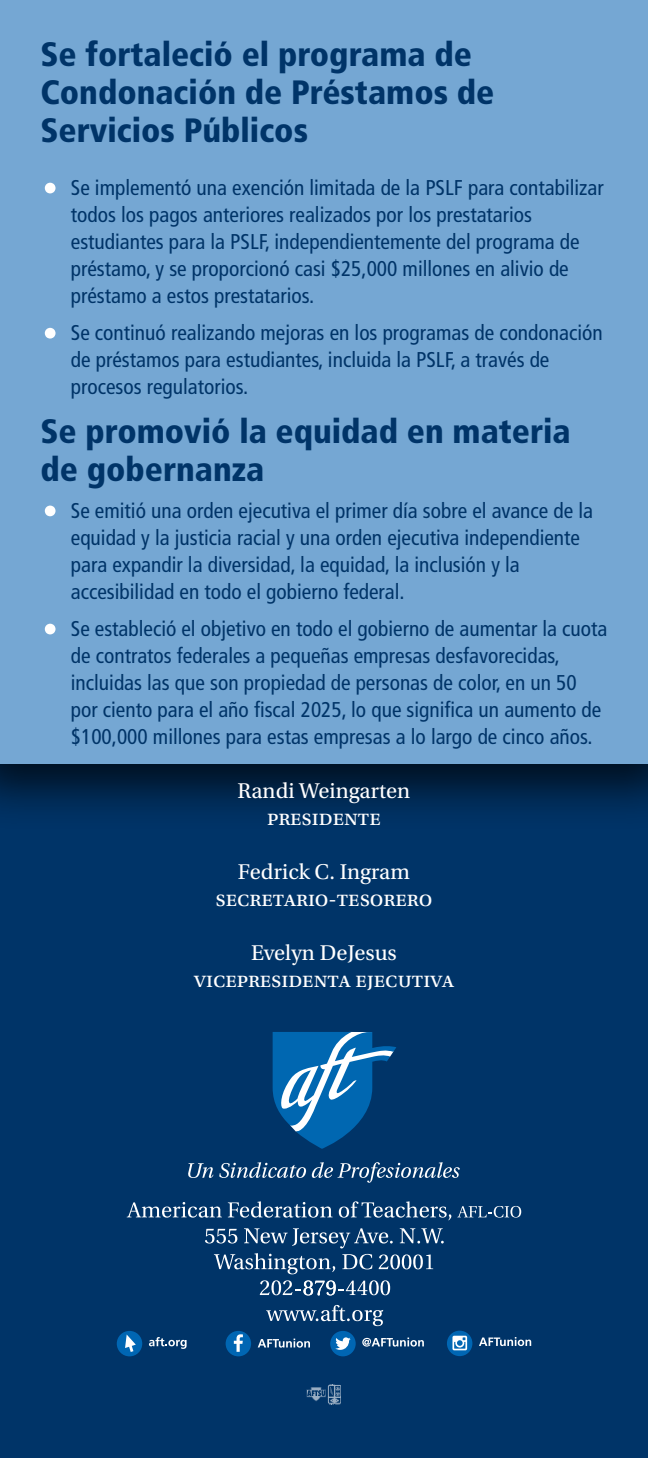
<style>
.page{position:relative;width:648px;height:1458px;background:#003468}
.page>*{position:absolute;margin:0;border:0;box-sizing:border-box;transform-origin:0 0}
.t1{font:900 condensed 33.75px/38.2px "Frutiger LT Std";color:#003468}
.t2{font:22.5px "Utopia Std";color:#fff}
.t3{font:condensed 21.38px/27px "Frutiger LT Std";color:#003468}
.s1{color:#fff}
</style>
<div class="page">
<div style="left:0;top:0;width:648px;height:831px;background:#000;opacity:.75"></div>
<div style="left:0;top:0;width:648px;height:763px;background:#75a7d3"></div>
<svg style="left:447px;top:1331px;width:25px;height:25px"></svg>
<svg style="left:479px;top:1337px;width:52px;height:9px"></svg>
<svg style="left:452px;top:1336px;width:15px;height:14px"></svg>
<div style="left:330px;top:1331px;width:26px;height:25px;background:#0066b3;border-radius:50%"></div>
<svg style="left:335px;top:1337px;width:16px;height:13px"></svg>
<svg style="left:362px;top:1338px;width:62px;height:9px"></svg>
<div style="left:226px;top:1331px;width:25px;height:25px;background:#0066b3;border-radius:50%"></div>
<svg style="left:234px;top:1334px;width:9px;height:18px"></svg>
<svg style="left:258px;top:1339px;width:52px;height:9px"></svg>
<div style="left:117px;top:1331px;width:25px;height:25px;background:#0066b3;border-radius:50%"></div>
<svg style="left:125px;top:1335px;width:11px;height:17px"></svg>
<svg style="left:149px;top:1337px;width:38px;height:12px"></svg>
<svg style="left:307px;top:1384px;width:34px;height:21px"></svg>
<svg style="left:127px;top:1202px;width:95px;height:16px"></svg>
<svg style="left:228px;top:1201px;width:105px;height:17px"></svg>
<svg style="left:339px;top:1201px;width:112px;height:19px"></svg>
<svg style="left:457px;top:1206px;width:64px;height:12px"></svg>
<svg style="left:205px;top:1228px;width:239px;height:46px"></svg>
<svg style="left:260px;top:1280px;width:130px;height:16px"></svg>
<svg style="left:266px;top:1305px;width:117px;height:21px"></svg>
<svg style="left:188px;top:1162px;width:118px;height:16px"></svg>
<svg style="left:312px;top:1162px;width:148px;height:21px"></svg>
<svg style="left:273px;top:1032px;width:123px;height:117px"></svg>
<h1 class="t1" style="left:40px;top:35px;width:455px">Se fortaleció el programa de<br>Condonación de Préstamos de<br>Servicios Públicos</h1>
<p class="t3" style="left:71px;top:174px;width:534px;text-indent:-30px"><span class="s1">•</span> Se implementó una exención limitada de la PSLF para contabilizar todos los pagos anteriores realizados por los prestatarios estudiantes para la PSLF, independientemente del programa de préstamo, y se proporcionó casi $25,000 millones en alivio de préstamo a estos prestatarios.</p>
<p class="t3" style="left:71px;top:320px;width:533px;text-indent:-30px"><span class="s1">•</span> Se continuó realizando mejoras en los programas de condonación de préstamos para estudiantes, incluida la PSLF, a través de procesos regulatorios.</p>
<h1 class="t1" style="left:40px;top:412px;width:532px">Se promovió la equidad en materia de gobernanza</h1>
<p class="t3" style="left:71px;top:497px;width:524px;text-indent:-30px"><span class="s1">•</span> Se emitió una orden ejecutiva el primer día sobre el avance de la equidad y la justicia racial y una orden ejecutiva independiente para expandir la diversidad, la equidad, la inclusión y la accesibilidad en todo el gobierno federal.</p>
<p class="t3" style="left:71px;top:615px;width:538px;text-indent:-30px"><span class="s1">•</span> Se estableció el objetivo en todo el gobierno de aumentar la cuota de contratos federales a pequeñas empresas desfavorecidas, incluidas las que son propiedad de personas de color, en un 50 por ciento para el año fiscal 2025, lo que significa un aumento de $100,000 millones para estas empresas a lo largo de cinco años.</p>
<p class="t2" style="left:238px;top:778px;width:174px">Randi Weingarten</p>
<p class="t2" style="left:267px;top:805px;width:115px">presidente</p>
<p class="t2" style="left:238px;top:859px;width:174px">Fedrick C. Ingram</p>
<p class="t2" style="left:216px;top:886px;width:218px">secretario-tesorero</p>
<p class="t2" style="left:251px;top:940px;width:147px">Evelyn DeJesus</p>
<p class="t2" style="left:194px;top:967px;width:262px">vicepresidenta ejecutiva</p>
</div>
